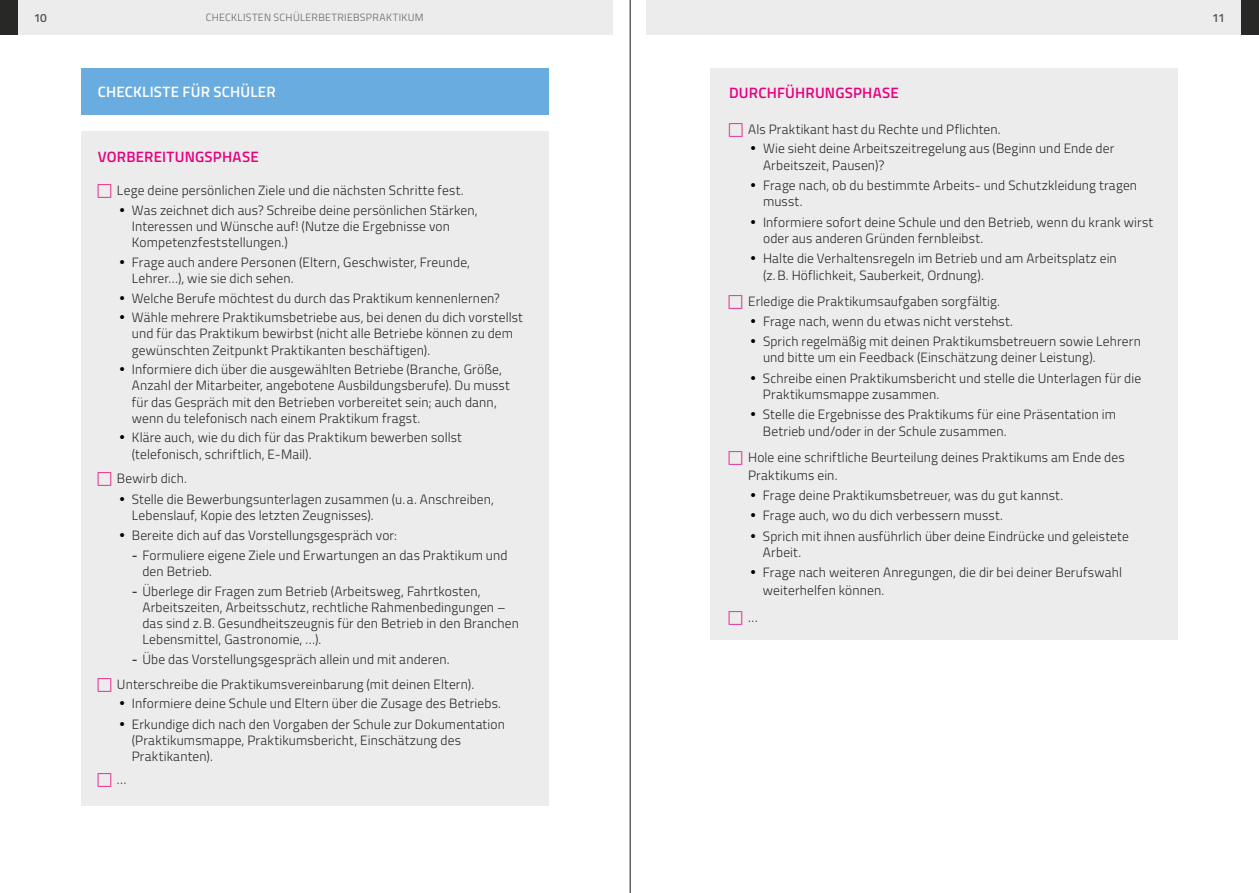
<style>
.page{position:relative;width:1259px;height:893px;background:#fff}
.page>*{position:absolute;margin:0;border:0;box-sizing:border-box;transform-origin:0 0}
.t1{font:600 15px "Titillium";letter-spacing:.015em;color:#e6007d}
.t2{font:600 15px "Titillium";letter-spacing:.015em;color:#fff}
.t3{font:300 13.5px/16.2px "Titillium";letter-spacing:.01em;color:#282827}
.t4{font:600 12px "Titillium";color:#565656}
.t5{font:300 10.5px "Titillium";letter-spacing:.03em;color:#636362}
.s1{font-weight:400;color:#000}
</style>
<div class="page">
<div style="left:81px;top:68px;width:468px;height:47px;background:#69acdf"></div>
<div style="left:81px;top:132px;width:468px;height:674px;background:#ececed"></div>
<div style="left:710px;top:68px;width:468px;height:572px;background:#ececed"></div>
<div style="left:81px;top:0;width:531px;height:34px;background:#ececed"></div>
<div style="left:646px;top:0;width:532px;height:34px;background:#ececed"></div>
<div style="left:1178px;top:0;width:81px;height:34px;background:#ececed"></div>
<div style="left:0;top:0;width:81px;height:34px;background:#ececed"></div>
<div style="left:0;top:0;width:17px;height:34px;background:#282827"></div>
<div style="left:1242px;top:0;width:17px;height:34px;background:#282827"></div>
<hr style="left:629px;top:0;width:2px;height:893px;background:#636362">
<p class="t4" style="left:34px;top:8px;width:15px">10</p>
<p class="t5" style="left:206px;top:10px;width:219px">Checklisten Schülerbetriebspraktikum</p>
<p class="t4" style="left:1212px;top:8px;width:14px">11</p>
<p class="t2" style="left:98px;top:80px;width:179px">CHECKLISTE FÜR SCHÜLER</p>
<p class="t1" style="left:98px;top:145px;width:162px">VORBEREITUNGSPHASE</p>
<p class="t3" style="left:132px;top:180px;width:347px;line-height:19.6px;text-indent:-15px">Lege deine persönlichen Ziele und die nächsten Schritte fest.<br>Was zeichnet dich aus? Schreibe deine persönlichen Stärken,</p>
<p class="t3" style="left:132px;top:218px;width:320px">I nteressen und Wünsche auf! (N utze die Ergebnisse von<br>Kompetenzfeststellungen.)</p>
<p class="t3" style="left:132px;top:253px;width:340px">Frage auch andere Personen (Eltern, Geschwister, Freunde,<br>Lehrer…), wie sie dich sehen.</p>
<p class="t3" style="left:132px;top:287px;width:393px;line-height:19.6px">Welche Berufe möchtest du durch das Praktikum kennenlernen?<br>Wähle mehrere Praktikumsbetriebe aus, bei denen du dich vorstellst</p>
<p class="t3" style="left:132px;top:325px;width:383px">und für das Praktikum bewirbst (nicht alle Betriebe können zu dem gewünschten Zeitpunkt Praktikanten beschäftigen).</p>
<p class="t3" style="left:132px;top:361px;width:379px">I nformiere dich über die ausgewählten Betriebe (Branche, Größe, Anzahl der M itarbeiter, angebotene Ausbildungsberufe). Du musst für das Gespräch mit den Betrieben vorbereitet sein; auch dann, wenn du telefonisch nach einem Praktikum fragst.</p>
<p class="t3" style="left:132px;top:429px;width:332px">Kläre auch, wie du dich für das Praktikum bewerben sollst (telefonisch, schriftlich, E-Mail).</p>
<p class="t3" style="left:132px;top:468px;width:364px;line-height:20.4px;text-indent:-15px">Bewirb dich.<br>Stelle die Bewerbungsunterlagen zusammen (u.a. Anschreiben,</p>
<p class="t3" style="left:132px;top:505px;width:267px;line-height:19.6px">Lebenslauf, Kopie des letzten Zeugnisses).<br>Bereite dich auf das Vorstellungsgespräch vor:</p>
<p class="t3" style="left:142px;top:547px;width:366px;text-indent:-11px"><span class="s1">-</span> Formuliere eigene Ziele und Erwartungen an das Praktikum und den Betrieb.</p>
<p class="t3" style="left:142px;top:582px;width:378px;text-indent:-11px"><span class="s1">-</span> -Ü berlege dir Fragen zum Betrieb (Arbeitsweg, Fahrtkosten, Arbeitszeiten, Arbeitsschutz, rechtliche Rahmenbedingungen – das sind z. B. Gesundheitszeugnis für den Betrieb in den Branchen Lebensmittel, Gastronomie, …).</p>
<p class="t3" style="left:117px;top:646px;width:359px;line-height:24.8px;text-indent:15px"><span class="s1">-</span> -Ü be das Vorstellungsgespräch allein und mit anderen.<br>U nterschreibe die Praktikumsvereinbarung (mit deinen Eltern).</p>
<p class="t3" style="left:132px;top:693px;width:375px;line-height:20.4px">I nformiere deine Schule und Eltern über die Zusage des Betriebs.<br>Erkundige dich nach den Vorgaben der Schule zur Dokumentation</p>
<p class="t3" style="left:132px;top:732px;width:331px">(Praktikumsmappe, Praktikumsbericht, Einschätzung des<br>Praktikanten).</p>
<p class="t3" style="left:117px;top:770px;width:11px">…</p>
<p class="t1" style="left:729px;top:81px;width:171px">DURCHFÜHRUNGSPHASE</p>
<p class="t3" style="left:763px;top:119px;width:353px;line-height:19.6px;text-indent:-15px">Als Praktikant hast du Rechte und Pflichten.<br>Wie sieht deine Arbeitszeitregelung aus (Beginn und Ende der</p>
<p class="t3" style="left:763px;top:154px;width:376px;line-height:20.4px">Arbeitszeit, Pausen)?<br>Frage nach, ob du bestimmte Arbeits- und Schutzkleidung tragen</p>
<p class="t3" style="left:763px;top:191px;width:392px;line-height:20.4px">musst.<br>I nformiere sofort deine Schule und den Betrieb, wenn du krank wirst</p>
<p class="t3" style="left:763px;top:227px;width:355px;line-height:20.4px">oder aus anderen Gründen fernbleibst.<br>Halte die Verhaltensregeln im Betrieb und am Arbeitsplatz ein</p>
<p class="t3" style="left:748px;top:261px;width:253px;line-height:26.5px;text-align:center">(z. B. Höflichkeit, Sauberkeit, Ordnung).<br>Erledige die Praktikumsaufgaben sorgfältig.</p>
<p class="t3" style="left:763px;top:310px;width:379px;line-height:20.4px">Frage nach, wenn du etwas nicht verstehst.<br>Sprich regelmäßig mit deinen Praktikumsbetreuern sowie Lehrern</p>
<p class="t3" style="left:763px;top:347px;width:380px;line-height:20.4px">und bitte um ein Feedback (Einschätzung deiner Leistung).<br>Schreibe einen Praktikumsbericht und stelle die U nterlagen für die</p>
<p class="t3" style="left:763px;top:383px;width:354px;line-height:20.4px">Praktikumsmappe zusammen.<br>Stelle die Ergebnisse des Praktikums für eine Präsentation im</p>
<p class="t3" style="left:748px;top:417px;width:378px;line-height:26.5px;text-indent:15px">Betrieb und/oder in der Schule zusammen.<br>Hole eine schriftliche Beurteilung deines Praktikums am Ende des</p>
<p class="t3" style="left:763px;top:465px;width:367px;line-height:20.1px;text-indent:-15px">Praktikums ein.<br>Frage deine Praktikumsbetreuer, was du gut kannst.<br>Frage auch, wo du dich verbessern musst.<br>Sprich mit ihnen ausführlich über deine Eindrücke und geleistete</p>
<p class="t3" style="left:763px;top:541px;width:361px;line-height:20.4px">Arbeit.<br>Frage nach weiteren Anregungen, die dir bei deiner Berufswahl</p>
<p class="t3" style="left:763px;top:582px;width:123px">weiterhelfen können.</p>
<p class="t3" style="left:748px;top:608px;width:11px">…</p>
</div>
